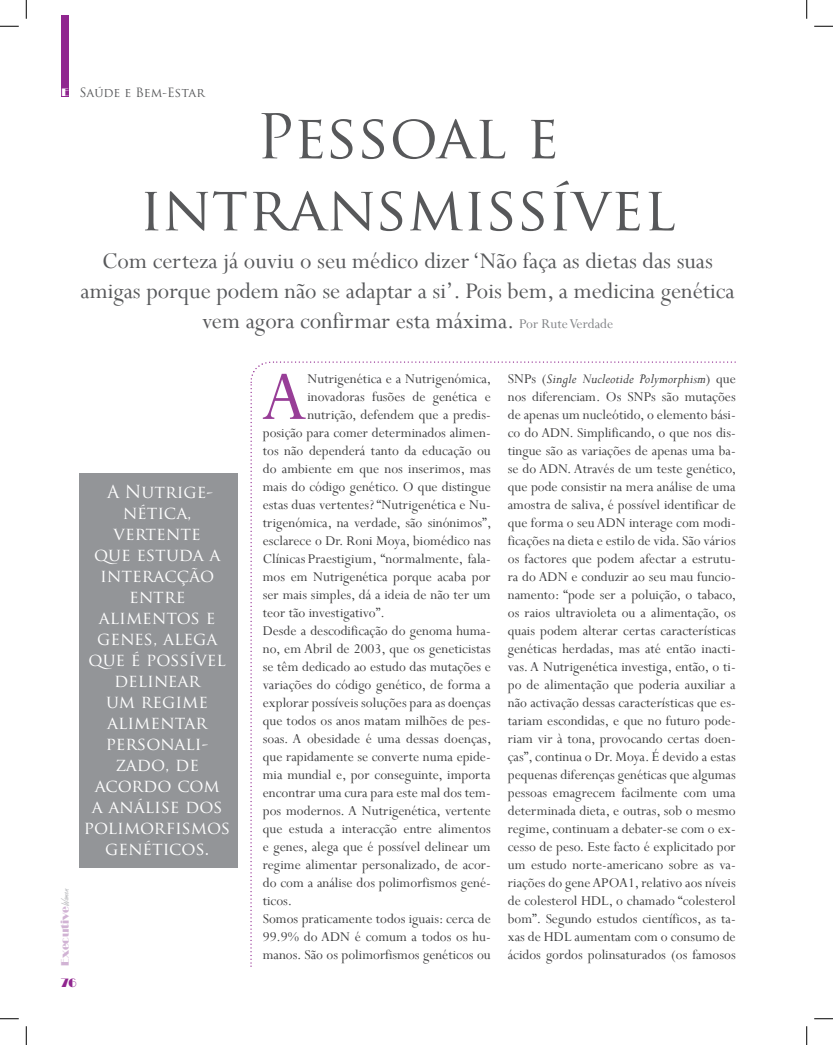
<style>
.page{position:relative;width:833px;height:1045px;background:#fff}
.page>*{position:absolute;margin:0;border:0;box-sizing:border-box;transform-origin:0 0}
.t1{font:77.88px "Perpetua";color:#983e97}
.t2{font:60px/72px "Trajan Pro";color:#57585a;text-align:center}
.t3{font:25px/30px "Perpetua";color:#57585a;text-align:center}
.t4{font:17.5px/21px "Trajan Pro";color:#fff;text-align:center}
.t5{font:15px/18px "Perpetua";color:#3e3e3f;text-align:justify}
.t6{font:12.5px "Trajan Pro";color:#57585a}
.t7{font:12.5px "Broadway";color:#90268f}
.t8{font:11.25px "Broadway";color:#d1b3d4}
.s1{font-family:"Broadway";font-size:11.12px;color:#fff}
.s2{font-size:15px;color:#808285}
.s3{font-style:italic}
.s4{font-family:"Freestyle Script";color:#babbbe}
</style>
<div class="page">
<div style="left:61px;top:16px;width:8px;height:81px;background:#90268f"></div>
<div style="left:79px;top:473px;width:159px;height:394px;background:#939598"></div>
<svg style="left:0;top:25px;width:19px;height:2px"></svg>
<svg style="left:814px;top:25px;width:18px;height:2px"></svg>
<svg style="left:0;top:1018px;width:19px;height:1px"></svg>
<svg style="left:814px;top:1018px;width:18px;height:1px"></svg>
<svg style="left:25px;top:0;width:2px;height:19px"></svg>
<svg style="left:25px;top:1026px;width:2px;height:19px"></svg>
<svg style="left:806px;top:0;width:1px;height:19px"></svg>
<svg style="left:806px;top:1026px;width:1px;height:19px"></svg>
<p class="t6" style="left:61px;top:84px;width:145px"><span class="s1">E</span> Saúde e Bem-Estar</p>
<p class="t2" style="left:139px;top:100px;width:537px">Pessoal e intransmissível</p>
<p class="t3" style="left:80px;top:246px;width:655px">Com certeza já ouviu o seu médico dizer ‘Não faça as dietas das suas amigas porque podem não se adaptar a si’. Pois bem, a medicina genética vem agora confirmar esta máxima. <span class="s2">Por Rute Verdade</span></p>
<p class="t1" style="left:261px;top:347px;width:48px">A</p>
<p class="t5" style="left:307px;top:369px;width:185px">Nutrigenética e a Nutrigenómica,</p>
<p class="t5" style="left:507px;top:369px;width:230px">SNPs (<span class="s3">Single Nucleotide Polymorphism</span>) que nos diferenciam. Os SNPs são mutações de apenas um nucleótido, o elemento bási&shy;co do ADN. Simplificando, o que nos dis&shy;tingue são as variações de apenas uma ba&shy;se do ADN. Através de um teste genético, que pode consistir na mera análise de uma amostra de saliva, é possível identificar de que forma o seu ADN interage com modi&shy;ficações na dieta e estilo de vida. São vários os factores que podem afectar a estrutu&shy;ra do ADN e conduzir ao seu mau funcio&shy;namento: “pode ser a poluição, o tabaco, os raios ultravioleta ou a alimentação, os quais podem alterar certas características genéticas herdadas, mas até então inacti&shy;vas. A Nutrigenética investiga, então, o ti&shy;po de alimentação que poderia auxiliar a não activação dessas características que es&shy;tariam escondidas, e que no futuro pode&shy;riam vir à tona, provocando certas doen&shy;ças”, continua o Dr. Moya. É devido a estas pequenas diferenças genéticas que algumas pessoas emagrecem facilmente com uma determinada dieta, e outras, sob o mesmo regime, continuam a debater-se com o ex&shy;cesso de peso. Este facto é explicitado por um estudo norte-americano sobre as va&shy;riações do gene APOA1, relativo aos níveis de colesterol HDL, o chamado “colesterol bom”. Segundo estudos científicos, as ta&shy;xas de HDL aumentam com o consumo de ácidos gordos polinsaturados (os famosos</p>
<p class="t5" style="left:307px;top:387px;width:185px">inovadoras fusões de genética e</p>
<p class="t5" style="left:307px;top:405px;width:185px">nutrição, defendem que a predis-</p>
<p class="t5" style="left:263px;top:423px;width:229px">posição para comer determinados alimen-</p>
<p class="t5" style="left:263px;top:441px;width:229px">tos não dependerá tanto da educação ou</p>
<p class="t5" style="left:263px;top:459px;width:229px">do ambiente em que nos inserimos, mas</p>
<p class="t5" style="left:263px;top:477px;width:229px">mais do código genético. O que distingue</p>
<p class="t5" style="left:263px;top:495px;width:229px">estas duas vertentes? “Nutrigenética e Nu-</p>
<p class="t5" style="left:263px;top:513px;width:230px">trigenómica, na verdade, são sinónimos”,</p>
<p class="t5" style="left:263px;top:531px;width:229px">esclarece o Dr. Roni Moya, biomédico nas</p>
<p class="t5" style="left:263px;top:549px;width:229px">Clínicas Praestigium, “normalmente, fala-</p>
<p class="t5" style="left:263px;top:567px;width:229px">mos em Nutrigenética porque acaba por</p>
<p class="t5" style="left:263px;top:585px;width:229px">ser mais simples, dá a ideia de não ter um</p>
<p class="t5" style="left:263px;top:603px;width:123px">teor tão investigativo”.</p>
<p class="t5" style="left:263px;top:621px;width:229px">Desde a descodificação do genoma huma-</p>
<p class="t5" style="left:263px;top:639px;width:229px">no, em Abril de 2003, que os geneticistas</p>
<p class="t5" style="left:263px;top:657px;width:229px">se têm dedicado ao estudo das mutações e</p>
<p class="t5" style="left:263px;top:675px;width:229px">variações do código genético, de forma a</p>
<p class="t5" style="left:263px;top:693px;width:229px">explorar possíveis soluções para as doenças</p>
<p class="t5" style="left:263px;top:711px;width:229px">que todos os anos matam milhões de pes-</p>
<p class="t5" style="left:263px;top:729px;width:230px">soas. A obesidade é uma dessas doenças,</p>
<p class="t5" style="left:263px;top:747px;width:229px">que rapidamente se converte numa epide-</p>
<p class="t5" style="left:263px;top:765px;width:229px">mia mundial e, por conseguinte, importa</p>
<p class="t5" style="left:263px;top:783px;width:229px">encontrar uma cura para este mal dos tem-</p>
<p class="t5" style="left:263px;top:801px;width:229px">pos modernos. A Nutrigenética, vertente</p>
<p class="t5" style="left:263px;top:819px;width:229px">que estuda a interacção entre alimentos</p>
<p class="t5" style="left:263px;top:837px;width:229px">e genes, alega que é possível delinear um</p>
<p class="t5" style="left:263px;top:855px;width:229px">regime alimentar personalizado, de acor-</p>
<p class="t5" style="left:263px;top:873px;width:229px">do com a análise dos polimorfismos gené-</p>
<p class="t5" style="left:263px;top:891px;width:31px">ticos.</p>
<p class="t5" style="left:263px;top:909px;width:229px">Somos praticamente todos iguais: cerca de</p>
<p class="t5" style="left:263px;top:927px;width:229px">99.9% do ADN é comum a todos os hu-</p>
<p class="t5" style="left:263px;top:945px;width:229px">manos. São os polimorfismos genéticos ou</p>
<p class="t4" style="left:84px;top:481px;width:148px">A Nutrige&shy;nética, vertente<br>que estuda a interacção entre alimentos e genes, alega que é possível delinear<br>um regime alimentar personali&shy;zado, de acordo com<br>a análise dos polimorfismos genéticos.</p>
<p class="t8" style="left:58px;top:965px;width:80px;rotate:-90deg">Executive<span class="s4">Women</span></p>
<p class="t7" style="left:61px;top:975px;width:17px">76</p>
</div>
